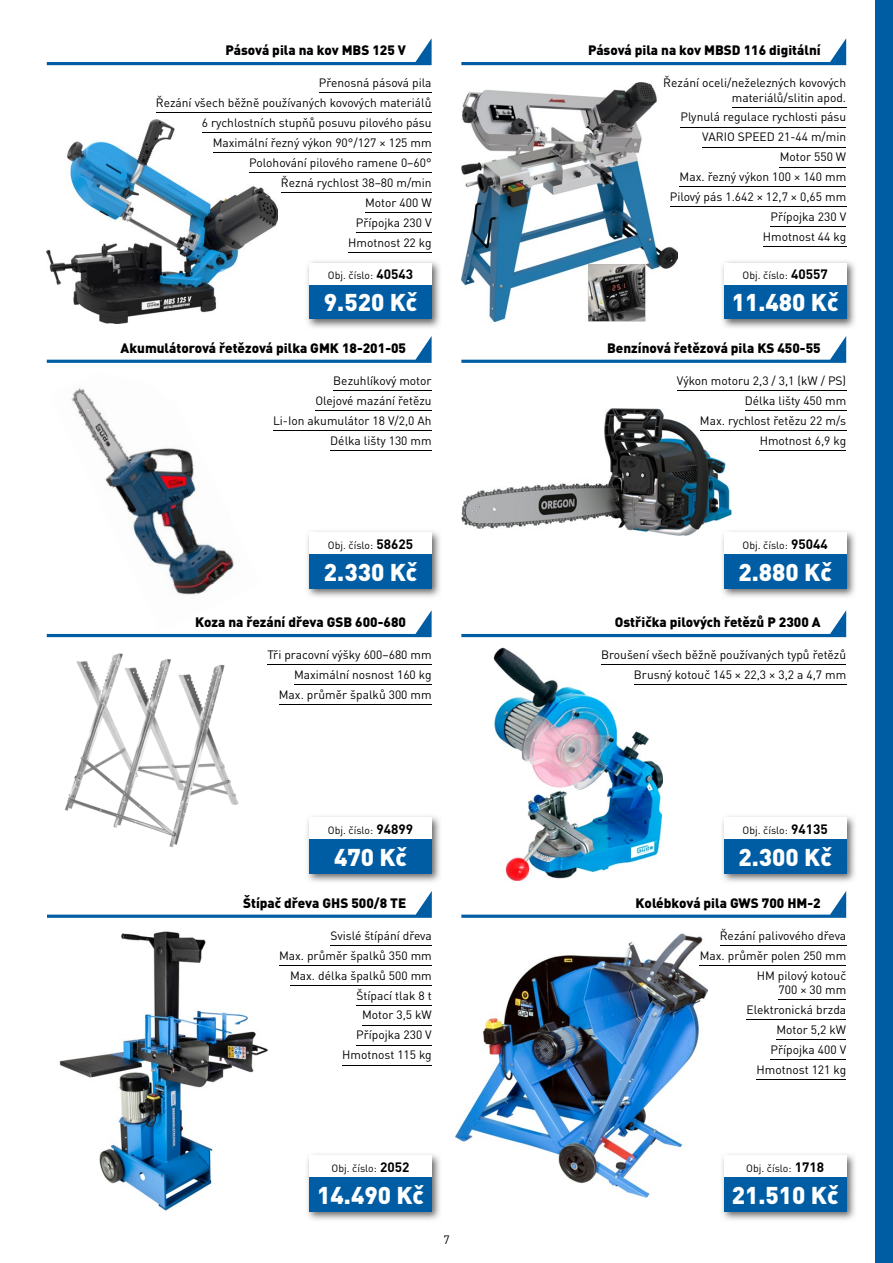
<style>
.page{position:relative;width:893px;height:1263px;background:#fff}
.page>*{position:absolute;margin:0;border:0;box-sizing:border-box;transform-origin:0 0}
.t1{font:900 24px "DIN Pro";color:#fff}
.t2{font:900 13.5px "DIN Pro";color:#000}
.t3{font:12px/20px "DIN Pro";color:#000;text-align:right}
.t4{font:10.5px "DIN Pro";color:#000}
.s1{font-weight:700;font-size:13.5px}
</style>
<div class="page">
<div style="left:876px;top:0;width:17px;height:1263px;background:#005da4"></div>
<svg style="left:47px;top:38px;width:385px;height:27px"></svg>
<svg style="left:461px;top:38px;width:385px;height:27px"></svg>
<svg style="left:461px;top:336px;width:385px;height:27px"></svg>
<svg style="left:47px;top:336px;width:385px;height:27px"></svg>
<svg style="left:47px;top:610px;width:385px;height:27px"></svg>
<svg style="left:461px;top:891px;width:385px;height:27px"></svg>
<svg style="left:461px;top:610px;width:385px;height:27px"></svg>
<svg style="left:47px;top:891px;width:385px;height:27px"></svg>
<img style="left:49px;top:388px;width:212px;height:243px">
<img style="left:455px;top:933px;width:253px;height:264px">
<img style="left:47px;top:119px;width:230px;height:205px">
<img style="left:461px;top:82px;width:216px;height:239px">
<img style="left:461px;top:408px;width:270px;height:128px">
<img style="left:65px;top:653px;width:173px;height:194px">
<img style="left:59px;top:931px;width:209px;height:280px">
<img style="left:494px;top:647px;width:168px;height:233px">
<hr style="left:720px;top:945px;width:126px;height:1px;background:#000">
<hr style="left:700px;top:965px;width:146px;height:1px;background:#000">
<hr style="left:778px;top:999px;width:68px;height:1px;background:#000">
<hr style="left:747px;top:1019px;width:99px;height:1px;background:#000">
<hr style="left:776px;top:1039px;width:70px;height:1px;background:#000">
<hr style="left:770px;top:1059px;width:76px;height:1px;background:#000">
<hr style="left:757px;top:1079px;width:89px;height:1px;background:#000">
<hr style="left:267px;top:665px;width:165px;height:1px;background:#000">
<hr style="left:294px;top:684px;width:138px;height:1px;background:#000">
<hr style="left:279px;top:704px;width:153px;height:1px;background:#000">
<hr style="left:330px;top:945px;width:102px;height:1px;background:#000">
<hr style="left:279px;top:965px;width:153px;height:1px;background:#000">
<hr style="left:290px;top:985px;width:142px;height:1px;background:#000">
<hr style="left:356px;top:1005px;width:76px;height:1px;background:#000">
<hr style="left:362px;top:1025px;width:70px;height:1px;background:#000">
<hr style="left:356px;top:1045px;width:76px;height:1px;background:#000">
<hr style="left:342px;top:1065px;width:90px;height:1px;background:#000">
<hr style="left:601px;top:665px;width:245px;height:1px;background:#000">
<hr style="left:634px;top:684px;width:212px;height:1px;background:#000">
<hr style="left:732px;top:107px;width:114px;height:1px;background:#000">
<hr style="left:680px;top:127px;width:166px;height:1px;background:#000">
<hr style="left:702px;top:147px;width:144px;height:1px;background:#000">
<hr style="left:780px;top:167px;width:66px;height:1px;background:#000">
<hr style="left:680px;top:187px;width:166px;height:1px;background:#000">
<hr style="left:670px;top:207px;width:176px;height:1px;background:#000">
<hr style="left:770px;top:227px;width:76px;height:1px;background:#000">
<hr style="left:763px;top:247px;width:83px;height:1px;background:#000">
<hr style="left:677px;top:390px;width:169px;height:1px;background:#000">
<hr style="left:745px;top:410px;width:101px;height:1px;background:#000">
<hr style="left:700px;top:430px;width:146px;height:1px;background:#000">
<hr style="left:760px;top:450px;width:86px;height:1px;background:#000">
<hr style="left:333px;top:390px;width:99px;height:1px;background:#000">
<hr style="left:315px;top:410px;width:117px;height:1px;background:#000">
<hr style="left:273px;top:430px;width:159px;height:1px;background:#000">
<hr style="left:330px;top:450px;width:102px;height:1px;background:#000">
<hr style="left:319px;top:93px;width:113px;height:1px;background:#000">
<hr style="left:156px;top:113px;width:276px;height:1px;background:#000">
<hr style="left:202px;top:132px;width:230px;height:1px;background:#000">
<hr style="left:213px;top:152px;width:219px;height:1px;background:#000">
<hr style="left:249px;top:172px;width:183px;height:1px;background:#000">
<hr style="left:281px;top:192px;width:151px;height:1px;background:#000">
<hr style="left:365px;top:212px;width:67px;height:1px;background:#000">
<hr style="left:356px;top:232px;width:76px;height:1px;background:#000">
<hr style="left:348px;top:252px;width:84px;height:1px;background:#000">
<img style="left:307px;top:261px;width:133px;height:67px">
<div style="left:310px;top:284px;width:122px;height:35px;background:#005da4"></div>
<div style="left:310px;top:263px;width:122px;height:21px;background:#fff"></div>
<img style="left:307px;top:816px;width:133px;height:66px">
<div style="left:310px;top:839px;width:122px;height:35px;background:#005da4"></div>
<div style="left:310px;top:818px;width:122px;height:21px;background:#fff"></div>
<img style="left:307px;top:1154px;width:133px;height:66px">
<div style="left:310px;top:1177px;width:122px;height:35px;background:#005da4"></div>
<div style="left:310px;top:1156px;width:122px;height:21px;background:#fff"></div>
<img style="left:722px;top:261px;width:133px;height:67px">
<div style="left:724px;top:284px;width:122px;height:35px;background:#005da4"></div>
<div style="left:724px;top:263px;width:122px;height:21px;background:#fff"></div>
<img style="left:722px;top:531px;width:133px;height:66px">
<svg style="left:720px;top:529px;width:11px;height:7px"></svg>
<div style="left:724px;top:554px;width:122px;height:35px;background:#005da4"></div>
<div style="left:724px;top:533px;width:122px;height:21px;background:#fff"></div>
<img style="left:307px;top:531px;width:133px;height:66px">
<div style="left:310px;top:554px;width:122px;height:35px;background:#005da4"></div>
<div style="left:310px;top:533px;width:122px;height:21px;background:#fff"></div>
<img style="left:722px;top:1154px;width:133px;height:66px">
<div style="left:724px;top:1177px;width:122px;height:35px;background:#005da4"></div>
<div style="left:724px;top:1156px;width:122px;height:21px;background:#fff"></div>
<img style="left:722px;top:816px;width:133px;height:66px">
<div style="left:724px;top:839px;width:122px;height:35px;background:#005da4"></div>
<div style="left:724px;top:818px;width:122px;height:21px;background:#fff"></div>
<p class="t2" style="left:226px;top:41px;width:182px">Pásová pila na kov MBS 125 V</p>
<p class="t2" style="left:588px;top:41px;width:234px">Pásová pila na kov MBSD 116 digitální</p>
<p class="t3" style="left:156px;top:72px;width:277px">Přenosná pásová pila<br>Řezání všech běžně používaných kovových materiálů<br>6 rychlostních stupňů posuvu pilového pásu<br>Maximální řezný výkon 90°/127 × 125 mm<br>Polohování pilového ramene 0–60°<br>Řezná rychlost 38–80 m/min<br>Motor 400 W<br>Přípojka 230 V<br>Hmotnost 22 kg</p>
<p class="t3" style="left:663px;top:75px;width:184px;line-height:14.4px">Řezání oceli/neželezných kovových materiálů/slitin apod.</p>
<p class="t3" style="left:670px;top:107px;width:178px">Plynulá regulace rychlosti pásu<br>VARIO SPEED 21-44 m/min<br>Motor 550 W<br>Max. řezný výkon 100 × 140 mm<br>Pilový pás 1.642 × 12,7 × 0,65 mm<br>Přípojka 230 V<br>Hmotnost 44 kg</p>
<p class="t4" style="left:328px;top:268px;width:87px">Obj. číslo: <span class="s1">40543</span></p>
<p class="t4" style="left:742px;top:268px;width:87px">Obj. číslo: <span class="s1">40557</span></p>
<h1 class="t1" style="left:324px;top:286px;width:95px">9.520 Kč</h1>
<h1 class="t1" style="left:732px;top:286px;width:108px">11.480 Kč</h1>
<p class="t2" style="left:121px;top:339px;width:287px">Akumulátorová řetězová pilka GMK 18-201-05</p>
<p class="t2" style="left:607px;top:339px;width:215px">Benzínová řetězová pila KS 450-55</p>
<p class="t3" style="left:273px;top:370px;width:160px">Bezuhlíkový motor<br>Olejové mazání řetězu<br>Li-Ion akumulátor 18 V/2,0 Ah<br>Délka lišty 130 mm</p>
<p class="t3" style="left:677px;top:370px;width:171px">Výkon motoru 2,3 / 3,1 (kW / PS)<br>Délka lišty 450 mm<br>Max. rychlost řetězu 22 m/s<br>Hmotnost 6,9 kg</p>
<p class="t4" style="left:328px;top:538px;width:87px">Obj. číslo: <span class="s1">58625</span></p>
<p class="t4" style="left:742px;top:538px;width:87px">Obj. číslo: <span class="s1">95044</span></p>
<h1 class="t1" style="left:324px;top:556px;width:95px">2.330 Kč</h1>
<h1 class="t1" style="left:738px;top:556px;width:95px">2.880 Kč</h1>
<p class="t2" style="left:195px;top:613px;width:213px">Koza na řezání dřeva GSB 600-680</p>
<p class="t2" style="left:615px;top:613px;width:207px">Ostřička pilových řetězů P 2300 A</p>
<p class="t3" style="left:267px;top:644px;width:166px">Tři pracovní výšky 600–680 mm<br>Maximální nosnost 160 kg<br>Max. průměr špalků 300 mm</p>
<p class="t3" style="left:601px;top:644px;width:246px">Broušení všech běžně používaných typů řetězů<br>Brusný kotouč 145 × 22,3 × 3,2 a 4,7 mm</p>
<p class="t4" style="left:328px;top:823px;width:87px">Obj. číslo: <span class="s1">94899</span></p>
<p class="t4" style="left:742px;top:823px;width:87px">Obj. číslo: <span class="s1">94135</span></p>
<h1 class="t1" style="left:334px;top:841px;width:74px">470 Kč</h1>
<h1 class="t1" style="left:738px;top:841px;width:95px">2.300 Kč</h1>
<p class="t2" style="left:243px;top:894px;width:165px">Štípač dřeva GHS 500/8 TE</p>
<p class="t2" style="left:635px;top:894px;width:187px">Kolébková pila GWS 700 HM-2</p>
<p class="t3" style="left:279px;top:925px;width:154px">Svislé štípání dřeva<br>Max. průměr špalků 350 mm<br>Max. délka špalků 500 mm<br>Štípací tlak 8 t<br>Motor 3,5 kW<br>Přípojka 230 V<br>Hmotnost 115 kg</p>
<p class="t3" style="left:700px;top:925px;width:148px">Řezání palivového dřeva<br>Max. průměr polen 250 mm<br>HM pilový kotouč</p>
<p class="t3" style="left:747px;top:979px;width:101px">700 × 30 mm<br>Elektronická brzda<br>Motor 5,2 kW<br>Přípojka 400 V<br>Hmotnost 121 kg</p>
<p class="t4" style="left:332px;top:1161px;width:79px">Obj. číslo: <span class="s1">2052</span></p>
<p class="t4" style="left:746px;top:1161px;width:79px">Obj. číslo: <span class="s1">1718</span></p>
<h1 class="t1" style="left:317px;top:1179px;width:108px">14.490 Kč</h1>
<h1 class="t1" style="left:732px;top:1179px;width:108px">21.510 Kč</h1>
<p class="t3" style="left:443px;top:1229px;width:8px">7</p>
</div>
